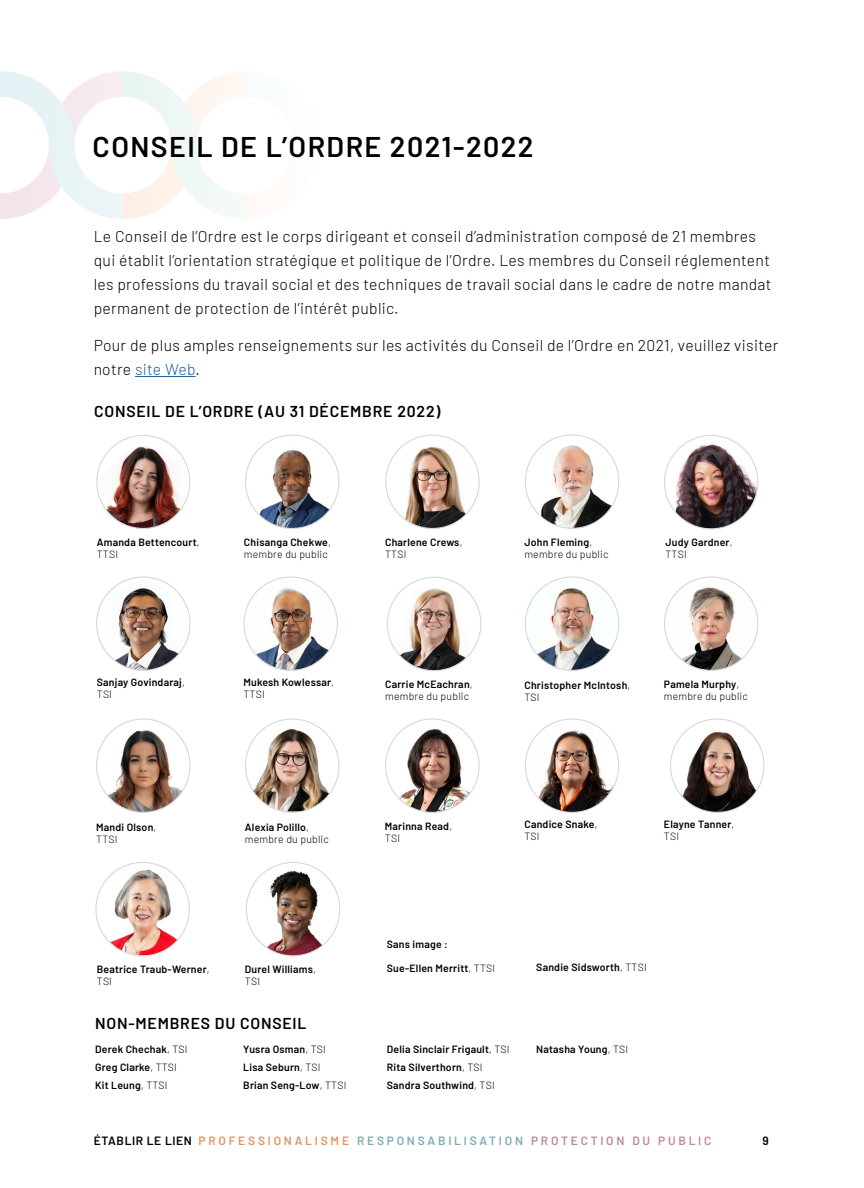
<style>
.page{position:relative;width:864px;height:1188px;background:#fff}
.page>*{position:absolute;margin:0;border:0;box-sizing:border-box;transform-origin:0 0}
.t1{font:600 28.5px "Barlow";letter-spacing:.05em;color:#000}
.t2{font:300 15.75px/24px "Barlow";letter-spacing:.02em;color:#000}
.t3{font:600 15.75px "Barlow";letter-spacing:.05em;color:#000}
.t4{font:600 12px "Barlow";letter-spacing:.23em;color:#7eadb4}
.t5{font:600 12px "Barlow";color:#000}
.t6{font:600 10.5px/12px "Barlow";letter-spacing:.02em;color:#000}
.t7{font:300 10.5px/12px "Barlow";letter-spacing:.02em;color:#000}
.s1{color:#215e9e}
.s2{font-weight:300}
.s3{font-weight:600}
.s4{color:#000}
.s5{color:#dd9564}
.s6{color:#c385a1}
</style>
<div class="page">
<svg style="left:0;top:71px;width:248px;height:148px"></svg>
<hr style="left:135px;top:376px;width:61px;height:1px;background:#215e9e">
<img style="left:97px;top:864px;width:91px;height:91px">
<img style="left:525px;top:719px;width:94px;height:93px;border-radius:47px">
<img style="left:671px;top:726px;width:93px;height:86px">
<img style="left:246px;top:725px;width:93px;height:87px">
<img style="left:665px;top:577px;width:93px;height:93px;border-radius:47px">
<img style="left:97px;top:435px;width:93px;height:93px;border-radius:46px">
<img style="left:246px;top:441px;width:93px;height:87px">
<img style="left:386px;top:435px;width:93px;height:93px;border-radius:47px">
<img style="left:676px;top:435px;width:82px;height:94px">
<img style="left:97px;top:577px;width:93px;height:93px;border-radius:47px">
<img style="left:386px;top:719px;width:93px;height:93px;border-radius:47px">
<img style="left:244px;top:577px;width:93px;height:93px;border-radius:47px">
<img style="left:387px;top:577px;width:94px;height:94px;border-radius:47px">
<img style="left:525px;top:577px;width:94px;height:93px;border-radius:47px">
<img style="left:246px;top:868px;width:94px;height:88px">
<img style="left:525px;top:435px;width:94px;height:93px;border-radius:47px">
<img style="left:97px;top:719px;width:93px;height:93px;border-radius:47px">
<h1 class="t1" style="left:93px;top:126px;width:443px">CONSEIL DE L’ORDRE 2021-2022</h1>
<p class="t2" style="left:94px;top:223px;width:679px">Le Conseil de l’Ordre est le corps dirigeant et conseil d’administration composé de 21 membres qui établit l’orientation stratégique et politique de l’Ordre. Les membres du Conseil réglementent les professions du travail social et des techniques de travail social dans le cadre de notre mandat permanent de protection de l’intérêt public.</p>
<h2 class="t2" style="left:94px;top:333px;width:686px">Pour de plus amples renseignements sur les activités du Conseil de l’Ordre en 2021, veuillez visiter notre <span class="s1">site Web</span>.</h2>
<h2 class="t3" style="left:94px;top:400px;width:348px">CONSEIL DE L’ORDRE (AU 31 DÉCEMBRE 2022)</h2>
<p class="t6" style="left:97px;top:535px;width:104px">Amanda Bettencourt<span class="s2">,<br>TTSI</span></p>
<p class="t7" style="left:244px;top:535px;width:89px"><span class="s3">Chisanga Chekwe</span>, membre du public</p>
<p class="t6" style="left:385px;top:535px;width:79px">Charlene Crews<span class="s2">,<br>TTSI</span></p>
<p class="t6" style="left:666px;top:535px;width:69px">Judy Gardner<span class="s2">,<br>TTSI</span></p>
<p class="t7" style="left:524px;top:535px;width:85px"><span class="s3">John Fleming</span>, membre du public</p>
<p class="t6" style="left:97px;top:676px;width:89px">Sanjay Govindaraj<span class="s2">,<br>TSI</span></p>
<p class="t6" style="left:96px;top:820px;width:62px">Mandi Olson<span class="s2">,<br>TTSI</span></p>
<p class="t6" style="left:243px;top:676px;width:92px">Mukesh Kowlessar<span class="s2">,<br>TTSI</span></p>
<p class="t6" style="left:385px;top:677px;width:89px">Carrie McEachran<span class="s2">, membre du public</span></p>
<p class="t6" style="left:524px;top:678px;width:107px">Christopher McIntosh<span class="s2">,<br>TSI</span></p>
<p class="t7" style="left:664px;top:677px;width:85px"><span class="s3">Pamela Murphy</span>, membre du public</p>
<p class="t7" style="left:245px;top:820px;width:85px"><span class="s3">Alexia Polillo</span>, membre du public</p>
<p class="t6" style="left:385px;top:819px;width:69px">Marinna Read<span class="s2">,<br>TSI</span></p>
<p class="t6" style="left:524px;top:817px;width:75px">Candice Snake<span class="s2">,<br>TSI</span></p>
<p class="t6" style="left:664px;top:817px;width:72px">Elayne Tanner<span class="s2">,<br>TSI</span></p>
<p class="t6" style="left:97px;top:963px;width:114px">Beatrice Traub-Werner<span class="s2">,<br>TSI</span></p>
<p class="t6" style="left:245px;top:963px;width:72px">Durel Williams<span class="s2">,<br>TSI</span></p>
<p class="t6" style="left:387px;top:937px;width:63px">Sans image :</p>
<p class="t6" style="left:387px;top:961px;width:110px">Sue-Ellen Merritt<span class="s2">, TTSI</span></p>
<p class="t6" style="left:536px;top:961px;width:112px">Sandie Sidsworth<span class="s2">, TTSI</span></p>
<h2 class="t3" style="left:95px;top:1012px;width:213px">NON-MEMBRES DU CONSEIL</h2>
<p class="t6" style="left:243px;top:1040px;width:105px;line-height:18px">Yusra Osman<span class="s2">, TSI<br></span>Lisa Seburn<span class="s2">, TSI<br></span>Brian Seng-Low<span class="s2">, TTSI</span></p>
<p class="t6" style="left:387px;top:1040px;width:124px;line-height:18px">Delia Sinclair Frigault<span class="s2">, TSI<br></span>Rita Silverthorn<span class="s2">, TSI<br></span>Sandra Southwind<span class="s2">, TSI</span></p>
<p class="t6" style="left:536px;top:1043px;width:93px">Natasha Young<span class="s2">, TSI</span></p>
<p class="t6" style="left:95px;top:1040px;width:94px;line-height:18px">Derek Chechak<span class="s2">, TSI<br></span>Greg Clarke<span class="s2">, TTSI<br></span>Kit Leung<span class="s2">, TTSI</span></p>
<p class="t4" style="left:94px;top:1132px;width:619px"><span class="s4">ÉTABLIR LE LIEN</span> <span class="s5">PROFESSIONALISME</span> RESPONSABILISATION <span class="s6">PROTECTION DU PUBLIC</span></p>
<p class="t5" style="left:762px;top:1132px;width:8px">9</p>
</div>
